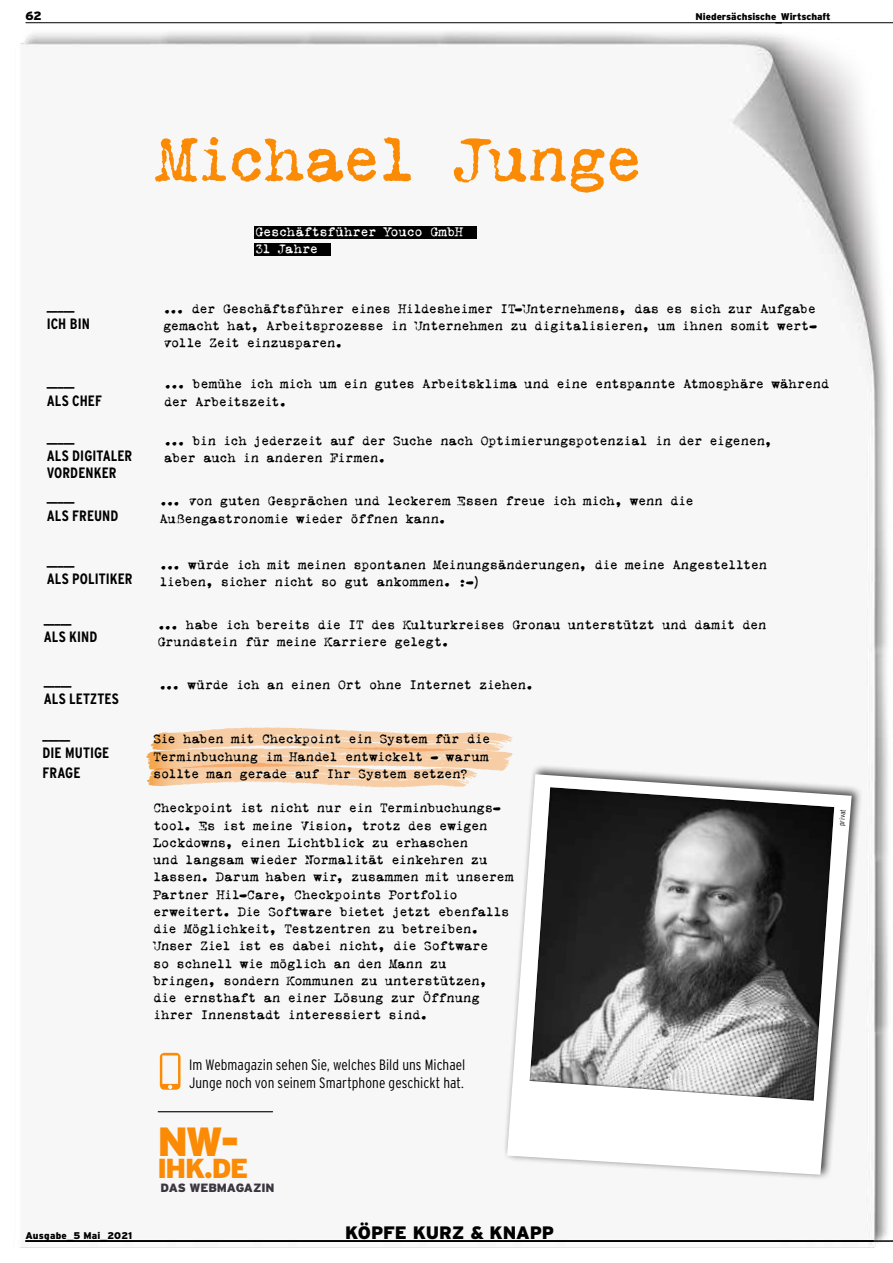
<style>
.page{position:relative;width:893px;height:1263px;background:#fff}
.page>*{position:absolute;margin:0;border:0;box-sizing:border-box;transform-origin:0 0}
.t1{font:65.85px "VT Portable Remington";letter-spacing:-.035em;color:#fb8a04}
.t2{font:900 40.65px "Interstate";color:#fb8a04}
.t3{font:900 27.45px "Interstate";color:#fb8a04}
.t4{font:900 18px "Interstate";letter-spacing:-.01em;color:#000}
.t5{font:700 condensed 15px/19.5px "Interstate";letter-spacing:.005em;color:#000}
.t6{font:300 condensed 15px/18px "Interstate";letter-spacing:.005em;color:#000}
.t7{font:13.5px/17.2px "VT Portable Remington";letter-spacing:-.01em;color:#000}
.t8{font:13.5px/17.2px "VT Portable Remington";letter-spacing:-.01em;color:#fff}
.t9{font:900 12px "Interstate";letter-spacing:-.01em;color:#3c3540}
.t10{font:900 12px "Interstate";color:#000}
.t11{font:900 9.75px "Interstate";letter-spacing:-.005em;color:#000}
.t12{font:300 condensed 7.5px "Interstate";color:#000}
.s1{font-size:13.5px}
</style>
<div class="page">
<img style="left:20px;top:31px;width:873px;height:1217px">
<svg style="left:146px;top:727px;width:363px;height:61px"></svg>
<div style="left:254px;top:227px;width:223px;height:12px;background:#000"></div>
<div style="left:254px;top:243px;width:77px;height:13px;background:#000"></div>
<div style="left:503px;top:764px;width:360px;height:416px;background:#000;opacity:.75"></div>
<svg style="left:507px;top:774px;width:345px;height:401px"></svg>
<svg style="left:516px;top:775px;width:332px;height:327px"></svg>
<hr style="left:158px;top:1111px;width:115px;height:1px;background:#000">
<svg style="left:160px;top:1053px;width:20px;height:37px"></svg>
<hr style="left:26px;top:1241px;width:867px;height:1px;background:#000">
<hr style="left:26px;top:22px;width:867px;height:1px;background:#000">
<p class="t10" style="left:26px;top:9px;width:18px">62</p>
<p class="t11" style="left:695px;top:11px;width:137px">Niedersächsische Wirtschaft</p>
<h1 class="t1" style="left:156px;top:122px;width:488px">Michael Junge</h1>
<p class="t8" style="left:255px;top:224px;width:209px">Geschäftsführer Youco GmbH<br>31 Jahre</p>
<p class="t5" style="left:47px;top:294px;width:45px">_____<br>ICH BIN</p>
<p class="t5" style="left:47px;top:371px;width:55px">_____<br>ALS CHEF</p>
<p class="t5" style="left:47px;top:427px;width:87px">_____<br>ALS DIGITALER</p>
<p class="t5" style="left:47px;top:463px;width:71px">VORDENKER</p>
<p class="t5" style="left:47px;top:486px;width:72px">_____<br>ALS FREUND</p>
<p class="t5" style="left:47px;top:549px;width:87px">_____<br>ALS POLITIKER</p>
<p class="t5" style="left:44px;top:607px;width:54px">_____<br>ALS KIND</p>
<p class="t5" style="left:44px;top:669px;width:77px">_____<br>ALS LETZTES</p>
<p class="t5" style="left:43px;top:723px;width:68px">_____<br>DIE MUTIGE<br>FRAGE</p>
<p class="t7" style="left:163px;top:300px;width:656px;text-align:justify">... der Geschäftsführer eines Hildesheimer IT-Unternehmens, das es sich zur Aufgabe gemacht hat, Arbeitsprozesse in Unternehmen zu digitalisieren, um ihnen somit wert&shy;volle Zeit einzusparen.</p>
<p class="t7" style="left:164px;top:376px;width:666px">... bemühe ich mich um ein gutes Arbeitsklima und eine entspannte Atmosphäre während der Arbeitszeit.</p>
<p class="t7" style="left:164px;top:432px;width:610px">... bin ich jederzeit auf der Suche nach Optimierungspotenzial in der eigenen, aber auch in anderen Firmen.</p>
<p class="t7" style="left:159px;top:493px;width:535px">... von guten Gesprächen und leckerem Essen freue ich mich, wenn die<br>Außengastronomie wieder öffnen kann.</p>
<p class="t7" style="left:159px;top:556px;width:609px">... würde ich mit meinen spontanen Meinungsänderungen, die meine Angestellten lieben, sicher nicht so gut ankommen. :-)</p>
<p class="t7" style="left:157px;top:616px;width:610px">... habe ich bereits die IT des Kulturkreises Gronau unterstützt und damit den<br>Grundstein für meine Karriere gelegt.</p>
<p class="t7" style="left:159px;top:676px;width:376px">... würde ich an einen Ort ohne Internet ziehen.</p>
<p class="t7" style="left:153px;top:731px;width:339px">Sie haben mit Checkpoint ein System für die<br>Terminbuchung im Handel entwickelt - warum sollte man gerade auf Ihr System setzen?</p>
<p class="t7" style="left:153px;top:800px;width:362px">Checkpoint ist nicht nur ein Terminbuchungs&shy;tool. Es ist meine Vision, trotz des ewigen Lockdowns, einen Lichtblick zu erhaschen<br>und langsam wieder Normalität einkehren zu lassen. Darum haben wir, zusammen mit unserem Partner Hil-Care, Checkpoints Portfolio erweitert. Die Software bietet jetzt ebenfalls die Möglichkeit, Testzentren zu betreiben.<br>Unser Ziel ist es dabei nicht, die Software<br>so schnell wie möglich an den Mann zu<br>bringen, sondern Kommunen zu unterstützen, die ernsthaft an einer Lösung zur Öffnung ihrer Innenstadt interessiert sind.</p>
<p class="t12" style="left:837px;top:826px;width:18px;rotate:-86deg">privat</p>
<p class="t6" style="left:189px;top:1055px;width:278px">Im Webmagazin sehen Sie, welches Bild uns Michael<br>Junge noch von seinem Smartphone geschickt hat.</p>
<h2 class="t2" style="left:157px;top:1117px;width:84px">NW-</h2>
<h3 class="t3" style="left:157px;top:1151px;width:93px">ihk.de</h3>
<p class="t9" style="left:161px;top:1180px;width:114px">Das Webmagazin</p>
<p class="t11" style="left:26px;top:1230px;width:108px">Ausgabe<span class="s1">_</span>5 Mai<span class="s1">_</span>2021</p>
<h3 class="t4" style="left:345px;top:1221px;width:210px">Köpfe kurz &amp; Knapp</h3>
</div>
